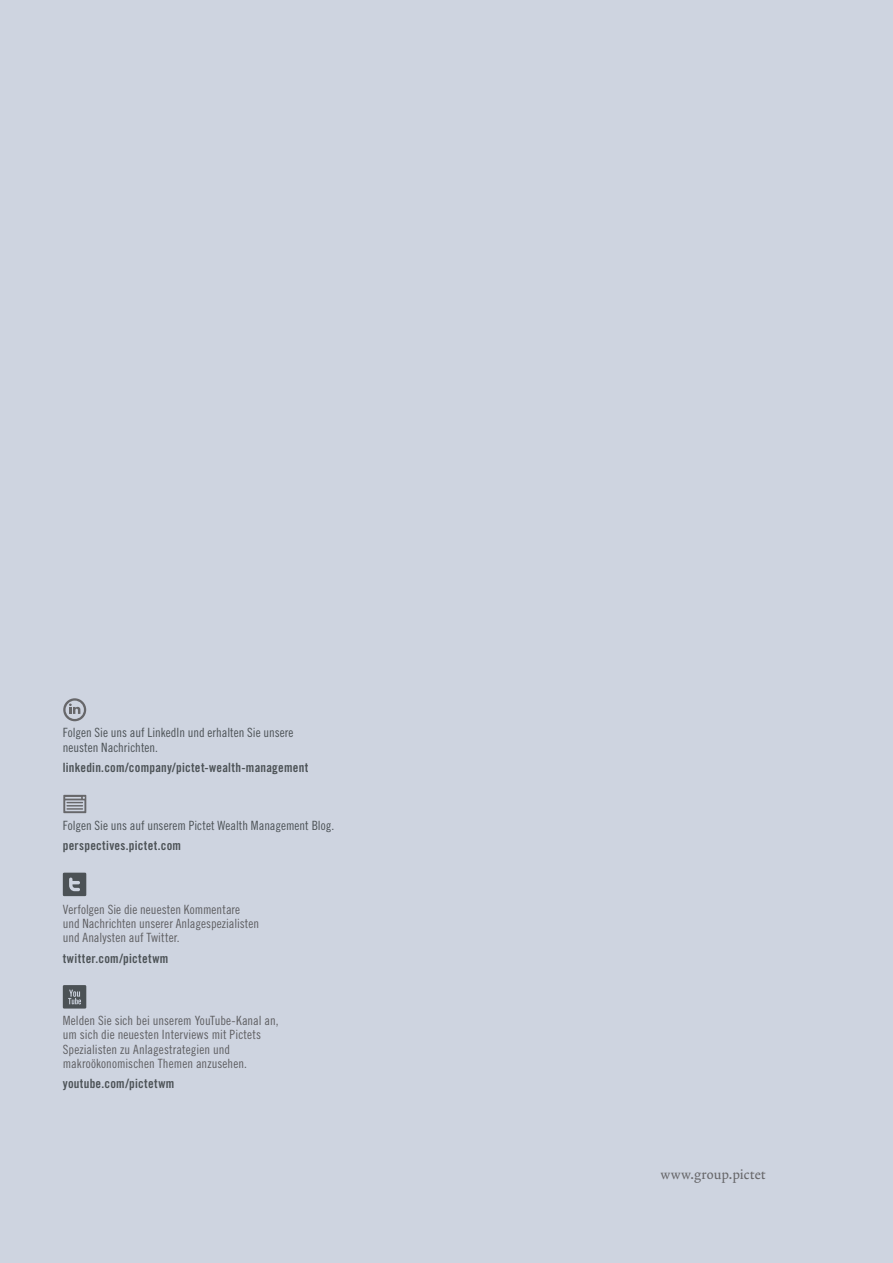
<style>
.page{position:relative;width:893px;height:1263px;background:#ced4e0}
.page>*{position:absolute;margin:0;border:0;box-sizing:border-box;transform-origin:0 0}
.t1{font:12.75px/14.2px "Trade Gothic LT Std Cn 18";letter-spacing:.005em;color:#5f5f62}
.t2{font:12.75px/14.2px "Trade Gothic LT Std Cn 18";color:#4c5256}
.t3{font:12.75px "Trade Gothic LT Std Bd Cn 20";letter-spacing:.02em;color:#4c5256}
.t4{font:12.75px "Lexicon No 2 A Roman Txt";letter-spacing:.015em;color:#67676a}
</style>
<div class="page">
<svg style="left:63px;top:873px;width:23px;height:23px"></svg>
<svg style="left:63px;top:985px;width:23px;height:23px"></svg>
<svg style="left:63px;top:795px;width:23px;height:18px"></svg>
<svg style="left:63px;top:698px;width:23px;height:23px"></svg>
<p class="t2" style="left:63px;top:725px;width:232px">Folgen Sie uns auf LinkedIn und erhalten Sie unsere neusten Nachrichten.</p>
<p class="t3" style="left:63px;top:760px;width:247px">linkedin.com/company/pictet-wealth-management</p>
<p class="t2" style="left:63px;top:818px;width:273px">Folgen Sie uns auf unserem Pictet Wealth Management Blog.</p>
<p class="t3" style="left:63px;top:838px;width:120px">perspectives.pictet.com</p>
<p class="t1" style="left:63px;top:902px;width:198px">Verfolgen Sie die neuesten Kommentare und Nachrichten unserer Anlagespezialisten und Analysten auf Twitter.</p>
<p class="t3" style="left:63px;top:950px;width:107px">twitter.com/pictetwm</p>
<p class="t1" style="left:63px;top:1013px;width:217px">Melden Sie sich bei unserem YouTube-Kanal an, um sich die neuesten Interviews mit Pictets Spezialisten zu Anlagestrategien und makroökonomischen Themen anzusehen.</p>
<p class="t3" style="left:63px;top:1076px;width:113px">youtube.com/pictetwm</p>
<p class="t4" style="left:660px;top:1167px;width:107px">www.group.pictet</p>
</div>
